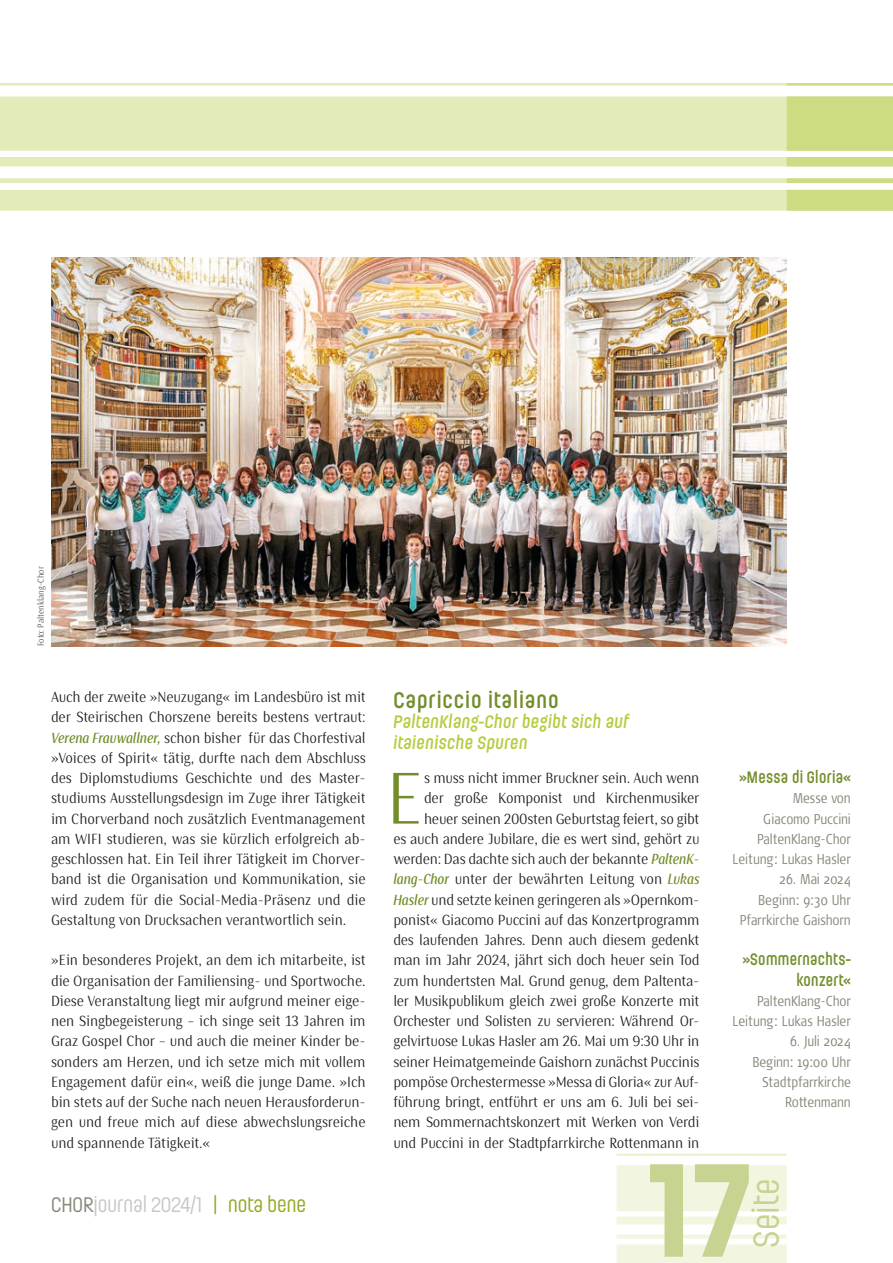
<style>
.page{position:relative;width:893px;height:1263px;background:#fff}
.page>*{position:absolute;margin:0;border:0;box-sizing:border-box;transform-origin:0 0}
.t1{font:700 132px "Ladislav";color:#c6d391}
.nb_Fließtext_Initial{font:74.55px "Saya Semi Sans FY";color:#728d2a;scale:.95 1}
.t2{font:36px "Ladislav";color:#c6d391}
.nb_Fließtext_Initial-2{font:600 22.5px "Ladislav";letter-spacing:.04em;color:#728d2a}
.t3{font:21px "Ladislav";color:#c6c8c4}
.nb_ÜS_2_sub{font:italic 600 18px/20.2px "Ladislav";letter-spacing:.02em;color:#b4cd3f}
.Marginal_ÜS{font:600 16.5px "Ladislav";letter-spacing:.02em;color:#728d2a;scale:.95 1}
.nb_Fließtext_Initial-3{font:15px/20.2px "Saya Semi Sans FY";letter-spacing:-.02em;color:#1d1d1b;text-align:justify;scale:.95 1}
.Marginal_Fließtext{font:300 condensed 14.25px "Signa OT";letter-spacing:-.01em;color:#878779;scale:.95 1}
.Marginal_Fließtext-2{font:300 condensed 14.25px "Signa OT";letter-spacing:.02em;color:#878779;scale:.95 1}
.ld_Fließtext{font:300 9px "Saya Semi Sans FY";color:#1d1d1b;scale:.9 1}
.s1{font-weight:500;font-style:italic;color:#728d2a}
.s2{color:#878779}
.s3{color:#91a924}
</style>
<div class="page">
<hr style="left:0;top:83px;width:893px;height:2px;background:#e3ebb8">
<div style="left:0;top:96px;width:893px;height:55px;background:#e3ebb8"></div>
<div style="left:0;top:157px;width:893px;height:9px;background:#e3ebb8"></div>
<div style="left:0;top:178px;width:893px;height:5px;background:#e3ebb8"></div>
<div style="left:0;top:190px;width:893px;height:21px;background:#e3ebb8"></div>
<hr style="left:787px;top:83px;width:106px;height:2px;background:#cddc82">
<div style="left:787px;top:96px;width:106px;height:55px;background:#cddc82"></div>
<div style="left:787px;top:157px;width:106px;height:9px;background:#cddc82"></div>
<div style="left:787px;top:178px;width:106px;height:5px;background:#cddc82"></div>
<div style="left:787px;top:190px;width:106px;height:21px;background:#cddc82"></div>
<hr style="left:617px;top:1154px;width:170px;height:2px;background:#eaf0cb">
<div style="left:617px;top:1165px;width:170px;height:46px;background:#f2f6e0"></div>
<div style="left:617px;top:1216px;width:170px;height:8px;background:#f2f6e0"></div>
<svg style="left:617px;top:1234px;width:170px;height:4px"></svg>
<div style="left:617px;top:1244px;width:170px;height:19px;background:#f2f6e0"></div>
<img style="left:51px;top:257px;width:736px;height:389px">
<p class="ld_Fließtext" style="left:35px;top:646px;width:91px;rotate:-90deg">Foto: Paltenklang-Chor</p>
<p class="nb_Fließtext_Initial-3" style="left:51px;top:686px;width:333px">Auch der zweite »Neuzugang« im Landesbüro ist mit der Steirischen Chorszene bereits bestens vertraut:<br><span class="s1">Verena Frauwallner,</span> schon bisher für das Chorfestival »Voices of Spirit« tätig, durfte nach dem Abschluss des Diplomstudiums Geschichte und des Master&shy;studiums Ausstellungsdesign im Zuge ihrer Tätigkeit im Chorverband noch zusätzlich Eventmanagement am WIFI studieren, was sie kürzlich erfolgreich ab&shy;geschlossen hat. Ein Teil ihrer Tätigkeit im Chorver&shy;band ist die Organisation und Kommunikation, sie wird zudem für die Social-Media-Präsenz und die Gestaltung von Drucksachen verantwortlich sein.</p>
<p class="nb_Fließtext_Initial-3" style="left:51px;top:950px;width:333px">»Ein besonderes Projekt, an dem ich mitarbeite, ist die Organisation der Familiensing- und Sportwoche.<br>Diese Veranstaltung liegt mir aufgrund meiner eige&shy;nen Singbegeisterung – ich singe seit 13 Jahren im Graz Gospel Chor – und auch die meiner Kinder be&shy;sonders am Herzen, und ich setze mich mit vollem Engagement dafür ein«, weiß die junge Dame. »Ich bin stets auf der Suche nach neuen Herausforderun&shy;gen und freue mich auf diese abwechslungsreiche und spannende Tätigkeit.«</p>
<p class="t3" style="left:51px;top:1191px;width:257px"><span class="s2">CHOR</span>journal 2024/1 <span class="s3">| nota bene</span></p>
<p class="nb_Fließtext_Initial-2" style="left:393px;top:686px;width:167px">Capriccio italiano</p>
<p class="nb_ÜS_2_sub" style="left:393px;top:711px;width:237px">PaltenKlang-Chor begibt sich auf itaienische Spuren</p>
<p class="nb_Fließtext_Initial" style="left:386px;top:753px;width:40px">E</p>
<p class="nb_Fließtext_Initial-3" style="left:393px;top:767px;width:324px;text-align:right">s muss nicht immer Bruckner sein. Auch wenn<br>der große Komponist und Kirchenmusiker heuer seinen 200sten Geburtstag feiert, so gibt<br>es auch andere Jubilare, die es wert sind, gehört zu werden: Das dachte sich auch der bekannte <span class="s1">PaltenK&shy;lang-Chor</span> unter der bewährten Leitung von <span class="s1">Lukas Hasler</span> und setzte keinen geringeren als »Opernkom&shy;ponist« Giacomo Puccini auf das Konzertprogramm des laufenden Jahres. Denn auch diesem gedenkt man im Jahr 2024, jährt sich doch heuer sein Tod zum hundertsten Mal. Grund genug, dem Paltenta&shy;ler Musikpublikum gleich zwei große Konzerte mit Orchester und Solisten zu servieren: Während Or&shy;gelvirtuose Lukas Hasler am 26. Mai um 9:30 Uhr in seiner Heimatgemeinde Gaishorn zunächst Puccinis pompöse Orchestermesse »Messa di Gloria« zur Auf&shy;führung bringt, entführt er uns am 6. Juli bei sei&shy;nem Sommernachtskonzert mit Werken von Verdi und Puccini in der Stadtpfarrkirche Rottenmann in</p>
<p class="Marginal_ÜS" style="left:739px;top:767px;width:119px">»Messa di Gloria«</p>
<p class="Marginal_Fließtext" style="left:793px;top:791px;width:62px">Messe von</p>
<p class="Marginal_Fließtext" style="left:763px;top:811px;width:94px">Giacomo Puccini</p>
<p class="Marginal_Fließtext" style="left:757px;top:831px;width:100px">PaltenKlang-Chor</p>
<p class="Marginal_Fließtext" style="left:733px;top:851px;width:126px">Leitung: Lukas Hasler</p>
<p class="Marginal_Fließtext-2" style="left:779px;top:872px;width:77px">26. Mai 2024</p>
<p class="Marginal_Fließtext" style="left:758px;top:892px;width:99px">Beginn: 9:30 Uhr</p>
<p class="Marginal_Fließtext" style="left:740px;top:912px;width:118px">Pfarrkirche Gaishorn</p>
<p class="Marginal_ÜS" style="left:743px;top:949px;width:115px">»Sommernachts-</p>
<p class="Marginal_ÜS" style="left:796px;top:970px;width:59px">konzert«</p>
<p class="Marginal_Fließtext" style="left:757px;top:993px;width:100px">PaltenKlang-Chor</p>
<p class="Marginal_Fließtext" style="left:733px;top:1013px;width:126px">Leitung: Lukas Hasler</p>
<p class="Marginal_Fließtext" style="left:790px;top:1034px;width:65px">6. Juli 2024</p>
<p class="Marginal_Fließtext" style="left:752px;top:1054px;width:105px">Beginn: 19:00 Uhr</p>
<p class="Marginal_Fließtext" style="left:762px;top:1074px;width:95px">Stadtpfarrkirche</p>
<p class="Marginal_Fließtext" style="left:785px;top:1094px;width:71px">Rottenmann</p>
<p class="t1" style="left:647px;top:1128px;width:104px">17</p>
<p class="t2" style="left:744px;top:1247px;width:71px;rotate:-90deg">Seite</p>
</div>
